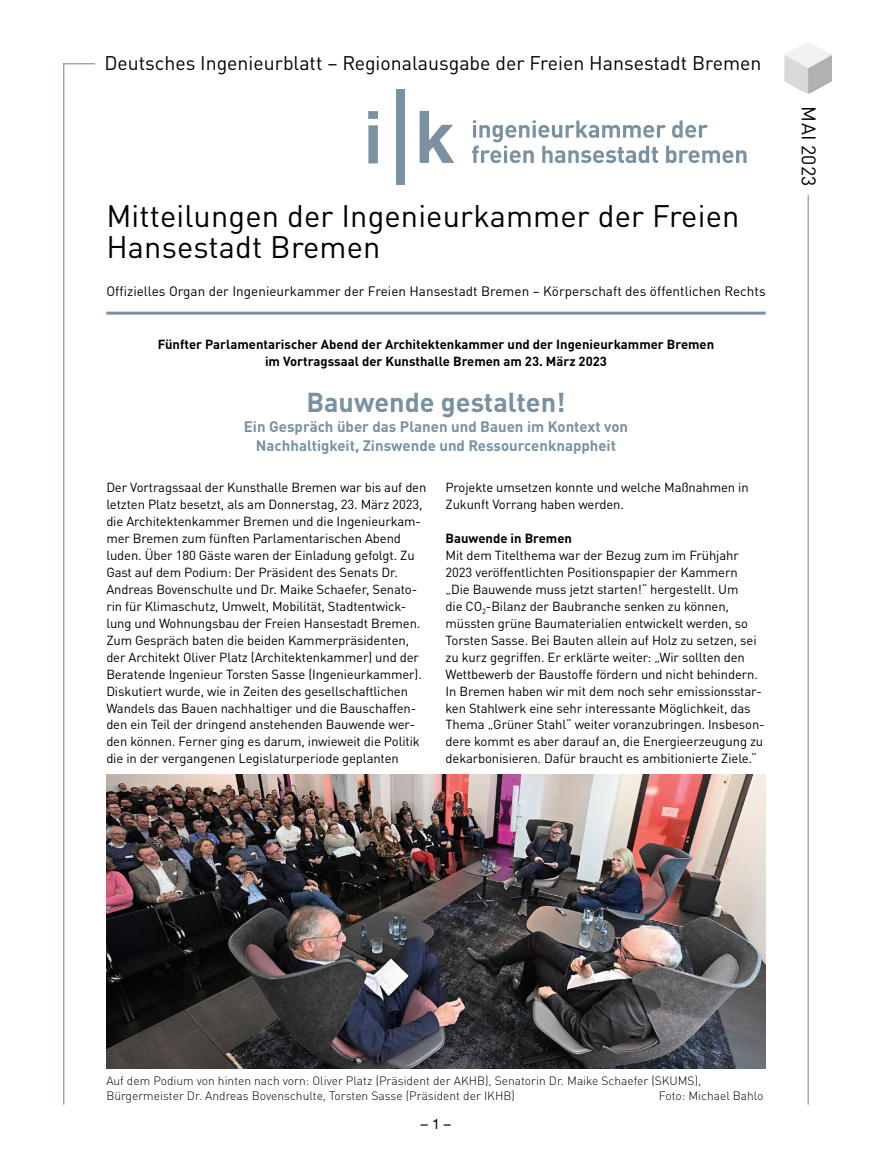
<style>
.page{position:relative;width:872px;height:1170px;background:#fff}
.page>*{position:absolute;margin:0;border:0;box-sizing:border-box;transform-origin:0 0}
.t1{font:30.75px/31.5px "DINOT";letter-spacing:.005em;color:#000}
.Headline{font:700 27px "DINOT";color:#7991a1}
.t2{font:19.5px "DINOT";color:#000}
.Subline{font:700 15px/19.5px "DINOT";color:#7991a1;text-align:center}
.t3{font:14.25px "Helvetica Neue LT Std";color:#000}
.t4{font:13.5px "DINOT";color:#000}
.Fließtext_Links{font:13.05px/17px "DINOT";letter-spacing:-.01em;color:#000}
.Headline-2{font:700 13.05px/16.5px "DINOT";color:#000;text-align:center}
.Fließtext_Bold{font:700 13.05px "DINOT";color:#000}
.Bildunterschrift{font:300 12px/15px "DINOT";color:#000}
</style>
<div class="page">
<hr style="left:807px;top:195px;width:1px;height:909px;background:#7991a1">
<hr style="left:63px;top:63px;width:1px;height:1041px;background:#7991a1">
<hr style="left:63px;top:63px;width:32px;height:1px;background:#7991a1">
<img style="left:784px;top:43px;width:48px;height:51px">
<hr style="left:106px;top:311px;width:659px;height:3px;background:#7991a1">
<svg style="left:472px;top:120px;width:274px;height:43px"></svg>
<div style="left:396px;top:89px;width:8px;height:95px;background:#7991a1"></div>
<svg style="left:419px;top:111px;width:35px;height:52px"></svg>
<svg style="left:368px;top:111px;width:10px;height:52px"></svg>
<img style="left:106px;top:774px;width:659px;height:294px">
<h3 class="t2" style="left:104px;top:51px;width:658px">Deutsches Ingenieurblatt – Regionalausgabe der Freien Hansestadt Bremen</h3>
<p class="t1" style="left:106px;top:199px;width:634px">Mitteilungen der Ingenieurkammer der Freien<br>Hansestadt Bremen</p>
<p class="t4" style="left:106px;top:283px;width:661px">Offizielles Organ der Ingenieurkammer der Freien Hansestadt Bremen – Körperschaft des öffentlichen Rechts</p>
<p class="Headline-2" style="left:158px;top:336px;width:558px">Fünfter Parlamentarischer Abend der Architektenkammer und der Ingenieurkammer Bremen im Vortragssaal der Kunsthalle Bremen am 23. März 2023</p>
<p class="Headline" style="left:306px;top:385px;width:261px">Bauwende gestalten!</p>
<p class="Subline" style="left:244px;top:416px;width:386px">Ein Gespräch über das Planen und Bauen im Kontext von<br>Nachhaltigkeit, Zinswende und Ressourcenknappheit</p>
<p class="Fließtext_Links" style="left:106px;top:478px;width:321px">Der Vortragssaal der Kunsthalle Bremen war bis auf den letzten Platz besetzt, als am Donnerstag, 23. März 2023, die Architektenkammer Bremen und die Ingenieurkam&shy;mer Bremen zum fünften Parlamentarischen Abend luden. Über 180 Gäste waren der Einladung gefolgt. Zu Gast auf dem Podium: Der Präsident des Senats Dr.<br>Andreas Bovenschulte und Dr. Maike Schaefer, Senato&shy;rin für Klimaschutz, Umwelt, Mobilität, Stadtentwick&shy;lung und Wohnungsbau der Freien Hansestadt Bremen.<br>Zum Gespräch baten die beiden Kammerpräsidenten, der Architekt Oliver Platz (Architektenkammer) und der Beratende Ingenieur Torsten Sasse (Ingenieurkammer).<br>Diskutiert wurde, wie in Zeiten des gesellschaftlichen Wandels das Bauen nachhaltiger und die Bauschaffen&shy;den ein Teil der dringend anstehenden Bauwende wer&shy;den können. Ferner ging es darum, inwieweit die Politik die in der vergangenen Legislaturperiode geplanten</p>
<p class="Fließtext_Links" style="left:445px;top:478px;width:305px">Projekte umsetzen konnte und welche Maßnahmen in<br>Zukunft Vorrang haben werden.</p>
<p class="Fließtext_Bold" style="left:445px;top:529px;width:128px">Bauwende in Bremen</p>
<p class="Fließtext_Links" style="left:445px;top:546px;width:321px">Mit dem Titelthema war der Bezug zum im Frühjahr 2023 veröffentlichten Positionspapier der Kammern „Die Bauwende muss jetzt starten!“ hergestellt. Um<br>die CO<sub>2</sub>-Bilanz der Baubranche senken zu können, müssten grüne Baumaterialien entwickelt werden, so Torsten Sasse. Bei Bauten allein auf Holz zu setzen, sei zu kurz gegriffen. Er erklärte weiter: „Wir sollten den Wettbewerb der Baustoffe fördern und nicht behindern.<br>In Bremen haben wir mit dem noch sehr emissionsstar&shy;ken Stahlwerk eine sehr interessante Möglichkeit, das Thema „Grüner Stahl“ weiter voranzubringen. Insbeson&shy;dere kommt es aber darauf an, die Energieerzeugung zu dekarbonisieren. Dafür braucht es ambitionierte Ziele.“</p>
<h3 class="t2" style="left:821px;top:106px;width:81px;rotate:90deg">MAI 2023</h3>
<p class="Bildunterschrift" style="left:106px;top:1073px;width:596px">Auf dem Podium von hinten nach vorn: Oliver Platz (Präsident der AKHB), Senatorin Dr. Maike Schaefer (SKUMS),<br>Bürgermeister Dr. Andreas Bovenschulte, Torsten Sasse (Präsident der IKHB)</p>
<p class="Bildunterschrift" style="left:659px;top:1088px;width:106px">Foto: Michael Bahlo</p>
<p class="t3" style="left:421px;top:1115px;width:32px">– 1 –</p>
</div>
